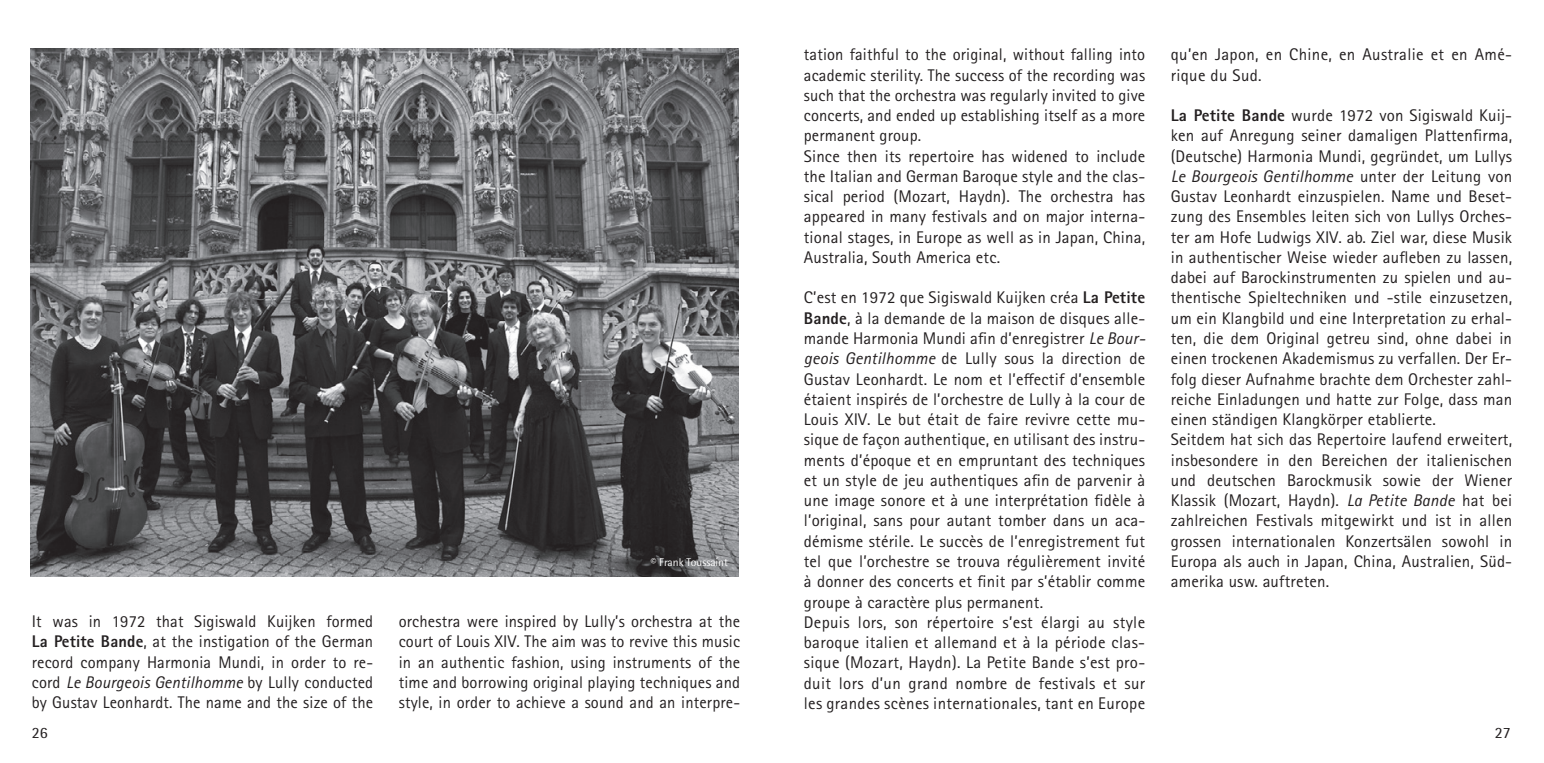
<style>
.page{position:relative;width:1544px;height:763px;background:#fff}
.page>*{position:absolute;margin:0;border:0;box-sizing:border-box;transform-origin:0 0}
.t1{font:16.88px/20.2px "Rotis Sans Serif Pro";letter-spacing:.01em;color:#231f20}
.t2{font:15.75px "Rotis Semi Sans Std";color:#231f20}
.t3{font:11.25px "Rotis Semi Sans Std";color:#fff}
.s1{font-weight:800}
.s2{font-style:italic}
</style>
<div class="page">
<img style="left:30px;top:48px;width:708px;height:528px">
<p class="t3" style="left:651px;top:555px;width:79px">© Frank Toussaint</p>
<p class="t1" style="left:32px;top:611px;width:343px;text-align:justify">It was in 1972 that Sigiswald Kuijken formed <span class="s1">La Petite Bande</span>, at the instigation of the German record company Harmonia Mundi, in order to re&shy;cord <span class="s2">Le Bourgeois Gentilhomme</span> by Lully conducted by Gustav Leonhardt. The name and the size of the</p>
<p class="t1" style="left:399px;top:611px;width:343px;text-align:justify">orchestra were inspired by Lully’s orchestra at the court of Louis XIV. The aim was to revive this music in an authentic fashion, using instruments of the time and borrowing original playing techniques and style, in order to achieve a sound and an interpre-</p>
<p class="t1" style="left:804px;top:44px;width:343px">tation faithful to the original, without falling into academic sterility. The success of the recording was such that the orchestra was regularly invited to give concerts, and ended up establishing itself as a more permanent group.<br>Since then its repertoire has widened to include the Italian and German Baroque style and the clas&shy;sical period (Mozart, Haydn). The orchestra has appeared in many festivals and on major interna&shy;tional stages, in Europe as well as in Japan, China, Australia, South America etc.</p>
<p class="t1" style="left:804px;top:287px;width:343px">C’est en 1972 que Sigiswald Kuijken créa <span class="s1">La Petite Bande</span>, à la demande de la maison de disques alle&shy;mande Harmonia Mundi afin d’enregistrer <span class="s2">Le Bour&shy;geois Gentilhomme</span> de Lully sous la direction de Gustav Leonhardt. Le nom et l’effectif d’ensemble étaient inspirés de l’orchestre de Lully à la cour de Louis XIV. Le but était de faire revivre cette mu&shy;sique de façon authentique, en utilisant des instru&shy;ments d’époque et en empruntant des techniques et un style de jeu authentiques afin de parvenir à une image sonore et à une interprétation fidèle à l’original, sans pour autant tomber dans un aca&shy;démisme stérile. Le succès de l’enregistrement fut tel que l’orchestre se trouva régulièrement invité à donner des concerts et finit par s’établir comme groupe à caractère plus permanent.<br>Depuis lors, son répertoire s’est élargi au style baroque italien et allemand et à la période clas&shy;sique (Mozart, Haydn). La Petite Bande s’est pro&shy;duit lors d’un grand nombre de festivals et sur les grandes scènes internationales, tant en Europe</p>
<p class="t1" style="left:1170px;top:44px;width:343px">qu’en Japon, en Chine, en Australie et en Amé&shy;rique du Sud.</p>
<p class="t1" style="left:1170px;top:105px;width:343px"><span class="s1">La Petite Bande</span> wurde 1972 von Sigiswald Kuij&shy;ken auf Anregung seiner damaligen Plattenfirma, (Deutsche) Harmonia Mundi, gegründet, um Lullys <span class="s2">Le Bourgeois Gentilhomme</span> unter der Leitung von Gustav Leonhardt einzuspielen. Name und Beset&shy;zung des Ensembles leiten sich von Lullys Orches&shy;ter am Hofe Ludwigs XIV. ab. Ziel war, diese Musik in authentischer Weise wieder aufleben zu lassen, dabei auf Barockinstrumenten zu spielen und au&shy;thentische Spieltechniken und -stile einzusetzen, um ein Klangbild und eine Interpretation zu erhal&shy;ten, die dem Original getreu sind, ohne dabei in einen trockenen Akademismus zu verfallen. Der Er&shy;folg dieser Aufnahme brachte dem Orchester zahl&shy;reiche Einladungen und hatte zur Folge, dass man einen ständigen Klangkörper etablierte.<br>Seitdem hat sich das Repertoire laufend erweitert, insbesondere in den Bereichen der italienischen und deutschen Barockmusik sowie der Wiener Klassik (Mozart, Haydn). <span class="s2">La Petite Bande</span> hat bei zahlreichen Festivals mitgewirkt und ist in allen grossen internationalen Konzertsälen sowohl in Europa als auch in Japan, China, Australien, Süd&shy;amerika usw. auftreten.</p>
<p class="t2" style="left:32px;top:722px;width:17px">26</p>
<p class="t2" style="left:1494px;top:722px;width:17px">27</p>
</div>
